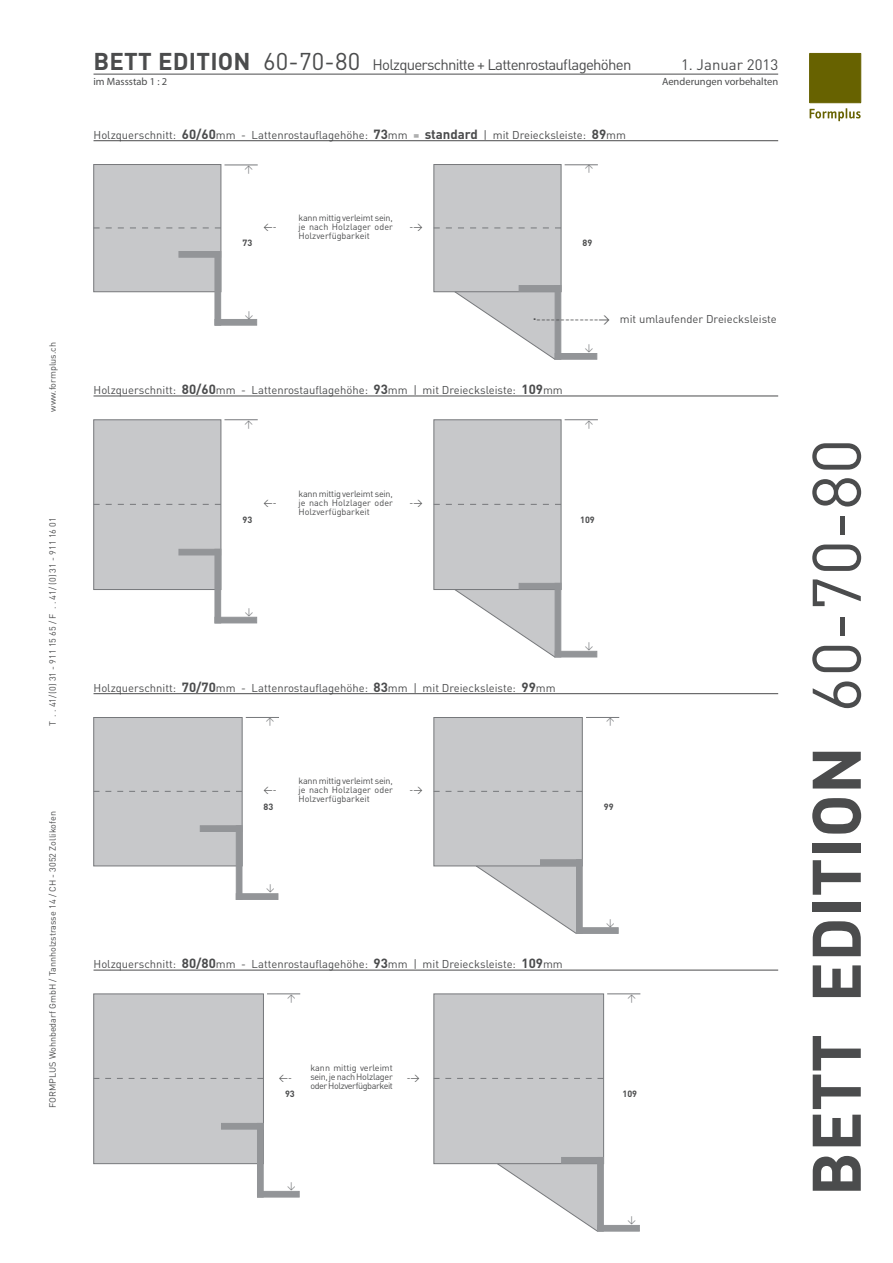
<style>
.page{position:relative;width:893px;height:1263px;background:#fff}
.page>*{position:absolute;margin:0;border:0;box-sizing:border-box;transform-origin:0 0}
.t1{font:700 67.5px "DIN";color:#4b4c4d}
.t2{font:15px "DIN";letter-spacing:-.05em;color:#4b4c4d}
.t3{font:15px "DIN";color:#4b4c4d}
.t4{font:11.25px "DIN";color:#4b4c4d}
.t5{font:10.5px "Myriad Pro";color:#4b4c4d}
.t6{font:9px/9px "DIN";color:#4b4c4d;text-align:justify}
.t7{font:700 9px "DIN";color:#4b4c4d}
.t8{font:9px "DIN";color:#76787b}
.s1{font-weight:700;font-size:24px}
.s2{font-size:24px}
.s3{font-weight:700;font-size:13.2px}
.s4{font-weight:400}
</style>
<div class="page">
<svg style="left:455px;top:243px;width:107px;height:117px"></svg>
<div style="left:94px;top:164px;width:127px;height:128px;background:#c7c8ca;border:1px solid #76787b"></div>
<hr style="left:94px;top:74px;width:684px;height:1px;background:#4b4c4d">
<hr style="left:94px;top:140px;width:684px;height:1px;background:#4b4c4d">
<div style="left:179px;top:251px;width:42px;height:7px;background:#939598;border:1px solid #939598"></div>
<div style="left:215px;top:319px;width:42px;height:7px;background:#939598;border:1px solid #939598"></div>
<div style="left:215px;top:251px;width:6px;height:75px;background:#939598"></div>
<hr style="left:224px;top:165px;width:34px;height:1px;background:#76787b">
<div style="left:434px;top:164px;width:127px;height:128px;background:#c7c8ca;border:1px solid #76787b"></div>
<div style="left:519px;top:285px;width:42px;height:7px;background:#939598"></div>
<div style="left:555px;top:353px;width:42px;height:7px;background:#939598;border:1px solid #939598"></div>
<div style="left:555px;top:285px;width:6px;height:75px;background:#939598"></div>
<hr style="left:565px;top:165px;width:33px;height:1px;background:#76787b">
<svg style="left:455px;top:541px;width:137px;height:116px"></svg>
<div style="left:94px;top:420px;width:127px;height:170px;background:#c7c8ca;border:1px solid #76787b"></div>
<hr style="left:94px;top:396px;width:684px;height:1px;background:#4b4c4d">
<div style="left:179px;top:549px;width:42px;height:6px;background:#939598"></div>
<div style="left:215px;top:617px;width:42px;height:6px;background:#939598"></div>
<div style="left:215px;top:549px;width:6px;height:74px;background:#939598"></div>
<hr style="left:224px;top:419px;width:34px;height:1px;background:#76787b">
<div style="left:434px;top:420px;width:127px;height:170px;background:#c7c8ca;border:1px solid #76787b"></div>
<div style="left:519px;top:583px;width:42px;height:6px;background:#939598"></div>
<div style="left:555px;top:651px;width:42px;height:6px;background:#939598"></div>
<div style="left:555px;top:583px;width:6px;height:74px;background:#939598"></div>
<hr style="left:565px;top:419px;width:33px;height:1px;background:#76787b">
<svg style="left:476px;top:817px;width:107px;height:117px"></svg>
<div style="left:94px;top:717px;width:148px;height:149px;background:#c7c8ca;border:1px solid #76787b"></div>
<hr style="left:94px;top:693px;width:684px;height:1px;background:#4b4c4d">
<div style="left:200px;top:825px;width:42px;height:7px;background:#939598;border:1px solid #939598"></div>
<div style="left:236px;top:893px;width:42px;height:7px;background:#939598;border:1px solid #939598"></div>
<div style="left:236px;top:825px;width:6px;height:75px;background:#939598"></div>
<hr style="left:246px;top:717px;width:33px;height:1px;background:#76787b">
<div style="left:434px;top:717px;width:148px;height:149px;background:#c7c8ca;border:1px solid #76787b"></div>
<div style="left:540px;top:859px;width:43px;height:7px;background:#939598"></div>
<div style="left:576px;top:927px;width:43px;height:7px;background:#939598;border:1px solid #939598"></div>
<div style="left:576px;top:859px;width:7px;height:75px;background:#939598;border:1px solid #939598"></div>
<hr style="left:586px;top:717px;width:33px;height:1px;background:#76787b">
<svg style="left:497px;top:1115px;width:108px;height:116px"></svg>
<div style="left:94px;top:994px;width:170px;height:170px;background:#c7c8ca;border:1px solid #76787b"></div>
<hr style="left:94px;top:970px;width:684px;height:1px;background:#4b4c4d">
<div style="left:221px;top:1123px;width:43px;height:6px;background:#939598"></div>
<div style="left:257px;top:1191px;width:43px;height:6px;background:#939598"></div>
<div style="left:257px;top:1123px;width:7px;height:74px;background:#939598"></div>
<hr style="left:267px;top:993px;width:33px;height:1px;background:#76787b">
<div style="left:434px;top:994px;width:170px;height:170px;background:#c7c8ca;border:1px solid #76787b"></div>
<div style="left:561px;top:1157px;width:43px;height:6px;background:#939598"></div>
<div style="left:597px;top:1225px;width:43px;height:6px;background:#939598"></div>
<div style="left:597px;top:1157px;width:7px;height:74px;background:#939598"></div>
<hr style="left:607px;top:993px;width:33px;height:1px;background:#76787b">
<svg style="left:94px;top:791px;width:148px;height:1px"></svg>
<svg style="left:94px;top:504px;width:127px;height:1px"></svg>
<svg style="left:94px;top:228px;width:127px;height:1px"></svg>
<svg style="left:434px;top:791px;width:148px;height:1px"></svg>
<svg style="left:434px;top:504px;width:127px;height:1px"></svg>
<svg style="left:434px;top:228px;width:127px;height:1px"></svg>
<svg style="left:94px;top:1078px;width:169px;height:1px"></svg>
<svg style="left:434px;top:1078px;width:169px;height:1px"></svg>
<svg style="left:810px;top:108px;width:51px;height:13px"></svg>
<div style="left:810px;top:53px;width:51px;height:50px;background:#676200"></div>
<div style="left:809px;top:53px;width:52px;height:50px;border:1px solid #676200"></div>
<p class="t6" style="left:48px;top:412px;width:71px;rotate:-90deg">www.formplus.ch</p>
<p class="t6" style="left:48px;top:726px;width:211px;rotate:-90deg">T . . 41/ (0) 31 - 911 15 65 / F . . 41/ (0) 31 - 911 16 01</p>
<p class="t6" style="left:48px;top:1108px;width:298px;rotate:-90deg">FORMPLUS Wohnbedarf GmbH / Tannholzstrasse 14 / CH - 3052 Zollikofen</p>
<h2 class="t2" style="left:94px;top:56px;width:539px"><span class="s1">BETT EDITION</span> <span class="s2">60-70-80</span> Holzquerschnitte + Lattenrostauflagehöhen</h2>
<h2 class="t3" style="left:681px;top:56px;width:99px">1. Januar 2013</h2>
<p class="t5" style="left:94px;top:75px;width:75px">im Massstab 1 : 2</p>
<p class="t5" style="left:662px;top:75px;width:118px">Aenderungen vorbehalten</p>
<p class="t4" style="left:94px;top:127px;width:534px">Holzquerschnitt: <span class="s3">60/60</span>mm - Lattenrostauflagehöhe: <span class="s3">73</span>mm = <span class="s3">standard</span> | mit Dreiecksleiste: <span class="s3">89</span>mm</p>
<p class="t7" style="left:243px;top:237px;width:11px">73</p>
<p class="t8" style="left:243px;top:320px;width:11px;rotate:-90deg">&lt;</p>
<p class="t6" style="left:298px;top:213px;width:96px">kann mittig verleimt sein, je nach Holzlager oder Holzverfügbarkeit</p>
<p class="t7" style="left:583px;top:237px;width:11px">89</p>
<p class="t4" style="left:533px;top:312px;width:245px"><sup>.</sup>-------------&gt; mit umlaufender Dreiecksleiste</p>
<p class="t8" style="left:583px;top:353px;width:11px;rotate:-90deg">&lt;</p>
<p class="t4" style="left:94px;top:383px;width:471px">Holzquerschnitt: <span class="s3">80/60</span>mm - Lattenrostauflagehöhe: <span class="s3">93</span>mm | mit Dreiecksleiste: <span class="s3">109</span>mm</p>
<p class="t7" style="left:242px;top:513px;width:11px">93</p>
<p class="t6" style="left:298px;top:489px;width:96px">kann mittig verleimt sein, je nach Holzlager oder Holzverfügbarkeit</p>
<p class="t7" style="left:580px;top:513px;width:16px">109</p>
<p class="t8" style="left:243px;top:617px;width:11px;rotate:-90deg">&lt;</p>
<p class="t4" style="left:94px;top:680px;width:464px">Holzquerschnitt: <span class="s3">70/70</span>mm - Lattenrostauflagehöhe: <span class="s3">83</span>mm | mit Dreiecksleiste: <span class="s3">99</span>mm</p>
<p class="t8" style="left:583px;top:651px;width:11px;rotate:-90deg">&lt;</p>
<p class="t7" style="left:264px;top:801px;width:11px">83</p>
<p class="t6" style="left:298px;top:776px;width:96px">kann mittig verleimt sein, je nach Holzlager oder Holzverfügbarkeit</p>
<p class="t8" style="left:264px;top:893px;width:11px;rotate:-90deg">&lt;</p>
<p class="t4" style="left:94px;top:957px;width:471px">Holzquerschnitt: <span class="s3">80/80</span>mm - Lattenrostauflagehöhe: <span class="s3">93</span>mm | mit Dreiecksleiste: <span class="s3">109</span>mm</p>
<p class="t7" style="left:604px;top:801px;width:11px">99</p>
<p class="t8" style="left:604px;top:927px;width:11px;rotate:-90deg">&lt;</p>
<p class="t7" style="left:285px;top:1087px;width:11px">93</p>
<p class="t6" style="left:310px;top:1063px;width:84px">kann mittig verleimt sein, je nach Holzlager oder Holzverfügbarkeit</p>
<p class="t8" style="left:285px;top:1191px;width:11px;rotate:-90deg">&lt;</p>
<p class="t7" style="left:622px;top:1087px;width:16px">109</p>
<p class="t8" style="left:625px;top:1225px;width:11px;rotate:-90deg">&lt;</p>
<h1 class="t1" style="left:792px;top:1196px;width:759px;rotate:-90deg">BETT EDITION <span class="s4">60-70-80</span></h1>
</div>
